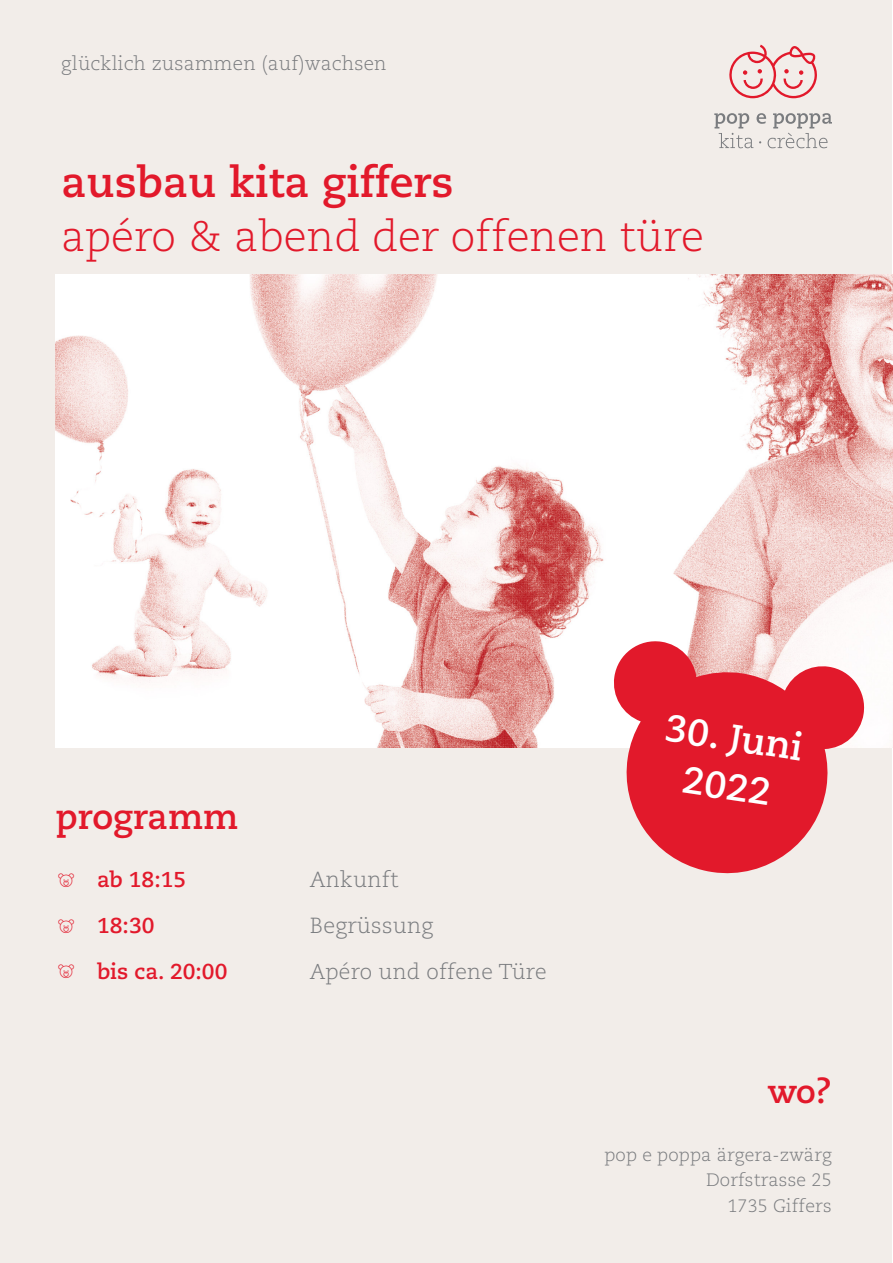
<style>
.page{position:relative;width:893px;height:1263px;background:#fff}
.page>*{position:absolute;margin:0;border:0;box-sizing:border-box;transform-origin:0 0}
._01_H1{font:300 42.45px/53.1px "Caecilia LT Std";color:#e2192b}
.t1{font:700 37.35px/48.9px "Caecilia LT Std";color:#fff;text-align:center}
._02_H2{font:700 35.1px "Caecilia LT Std";color:#e2192b}
._02_H2-2{font:700 33px "Caecilia LT Std";color:#e2192b}
._04_Fliesstext{font:300 21.9px "Caecilia LT Std";letter-spacing:.01em;color:#7a7c7f}
.t2{font:700 21.45px "Caecilia LT Std";color:#e2192b}
._04_Fliesstext-2{font:300 21.45px "Caecilia LT Std";letter-spacing:.01em;color:#7a7c7f}
._00_header{font:300 19.2px "Caecilia LT Std";letter-spacing:.01em;color:#7a7c7f}
._04_Fliesstext-3{font:300 17.85px/25.5px "Caecilia LT Std";letter-spacing:.01em;color:#7a7c7f;text-align:right}
.s1{font-weight:700}
</style>
<div class="page">
<div style="left:0;top:0;width:892px;height:1263px;background:#f2ede9"></div>
<img style="left:55px;top:274px;width:838px;height:473px">
<svg style="left:611px;top:640px;width:254px;height:234px;fill:#e2192b"></svg>
<svg style="left:729px;top:45px;width:88px;height:53px"></svg>
<svg style="left:714px;top:113px;width:118px;height:35px"></svg>
<p class="_00_header" style="left:61px;top:53px;width:327px">glücklich zusammen (auf)wachsen</p>
<p class="_01_H1" style="left:61px;top:157px;width:644px"><span class="s1">ausbau kita giffers<br></span>apéro &amp; abend der offenen türe</p>
<p class="_02_H2" style="left:56px;top:796px;width:184px">programm</p>
<p class="t2" style="left:57px;top:867px;width:131px"><sub>E</sub> ab 18:15</p>
<p class="t2" style="left:57px;top:913px;width:99px"><sub>E</sub> 18:30</p>
<p class="t2" style="left:57px;top:959px;width:172px"><sub>E</sub> bis ca. 20:00</p>
<p class="_04_Fliesstext" style="left:310px;top:867px;width:90px">Ankunft</p>
<p class="_04_Fliesstext" style="left:310px;top:913px;width:125px">Begrüssung</p>
<p class="_04_Fliesstext-2" style="left:310px;top:959px;width:238px">Apéro und offene Türe</p>
<p class="t1" style="left:669px;top:703px;width:140px;rotate:9deg">30. Juni<br>2022</p>
<p class="_02_H2-2" style="left:768px;top:1072px;width:65px">wo?</p>
<p class="_04_Fliesstext-3" style="left:604px;top:1142px;width:229px">pop e poppa ärgera-zwärg<br>Dorfstrasse 25<br>1735 Giffers</p>
</div>
